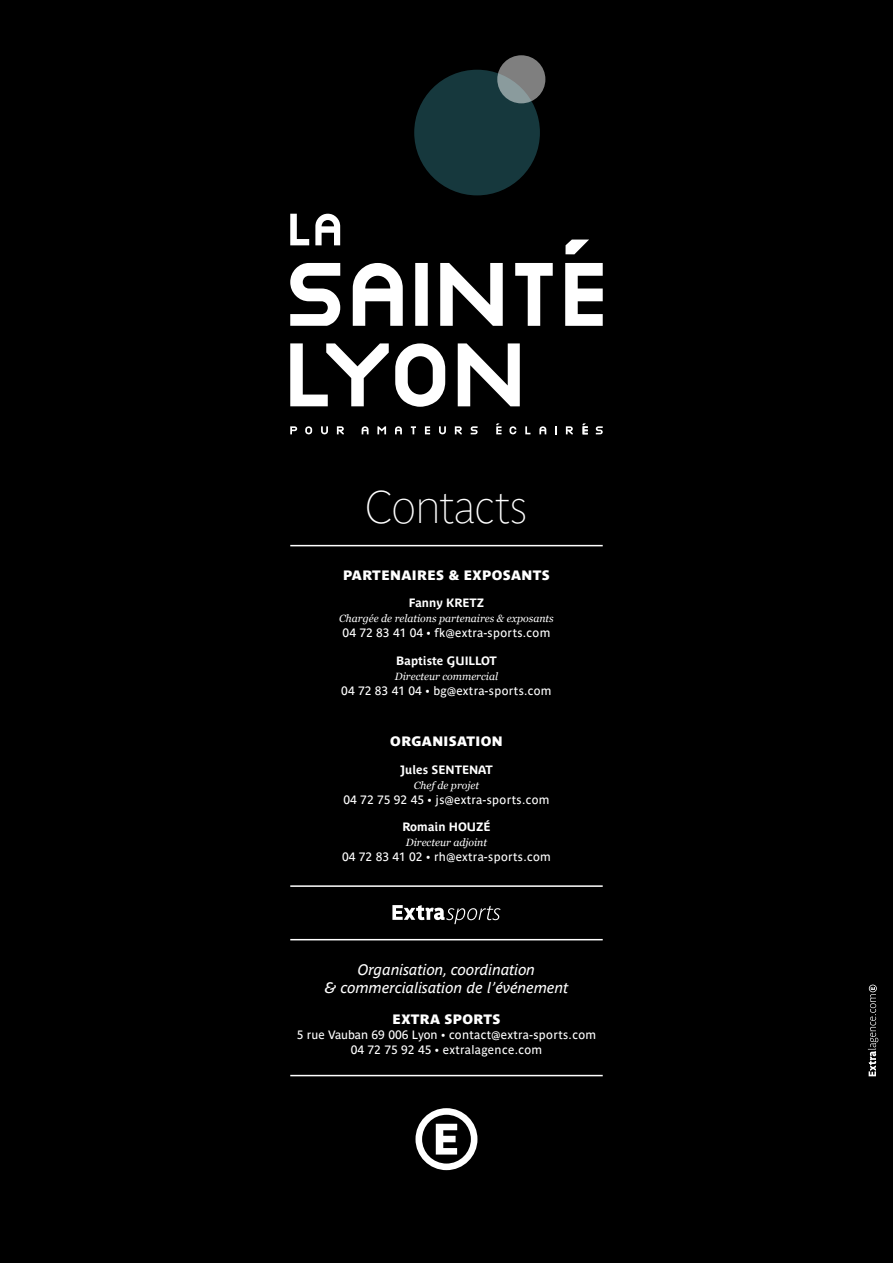
<style>
.page{position:relative;width:893px;height:1263px;background:#000}
.page>*{position:absolute;margin:0;border:0;box-sizing:border-box;transform-origin:0 0}
.t1{font:45px "Parisine Plus Clair";letter-spacing:-.015em;color:#fff}
.t2{font:italic 15px/18px "Parisine Plus";color:#fff;text-align:center}
.t3{font:13.5px "Parisine Sombre";letter-spacing:.03em;color:#fff}
.t4{font:12px/15px "Parisine Pro";letter-spacing:.025em;color:#fff;text-align:center}
.t5{font:700 12px "Parisine Plus";color:#fff}
.t6{font:italic 10.5px "Georgia";color:#fff}
</style>
<div class="page">
<hr style="left:290px;top:545px;width:313px;height:1px;background:#fff">
<hr style="left:290px;top:885px;width:313px;height:2px;background:#fff">
<hr style="left:290px;top:939px;width:313px;height:1px;background:#fff">
<hr style="left:290px;top:1075px;width:313px;height:1px;background:#fff">
<svg style="left:290px;top:214px;width:313px;height:112px"></svg>
<svg style="left:290px;top:343px;width:230px;height:64px"></svg>
<svg style="left:496px;top:423px;width:5px;height:11px"></svg>
<svg style="left:290px;top:426px;width:7px;height:8px"></svg>
<svg style="left:305px;top:426px;width:7px;height:8px"></svg>
<svg style="left:321px;top:426px;width:7px;height:8px"></svg>
<svg style="left:337px;top:426px;width:7px;height:8px"></svg>
<svg style="left:362px;top:426px;width:7px;height:8px"></svg>
<svg style="left:377px;top:426px;width:9px;height:8px"></svg>
<svg style="left:395px;top:426px;width:7px;height:8px"></svg>
<svg style="left:411px;top:426px;width:5px;height:8px"></svg>
<svg style="left:425px;top:426px;width:5px;height:8px"></svg>
<svg style="left:439px;top:426px;width:7px;height:8px"></svg>
<svg style="left:455px;top:426px;width:7px;height:8px"></svg>
<svg style="left:471px;top:426px;width:7px;height:8px"></svg>
<svg style="left:509px;top:426px;width:7px;height:8px"></svg>
<svg style="left:525px;top:426px;width:5px;height:8px"></svg>
<svg style="left:539px;top:426px;width:7px;height:8px"></svg>
<svg style="left:555px;top:426px;width:2px;height:8px"></svg>
<svg style="left:566px;top:426px;width:7px;height:8px"></svg>
<svg style="left:583px;top:423px;width:5px;height:11px"></svg>
<svg style="left:596px;top:426px;width:7px;height:8px"></svg>
<svg style="left:392px;top:905px;width:109px;height:19px"></svg>
<div style="left:414px;top:70px;width:126px;height:125px;background:#16383d;border-radius:50%"></div>
<svg style="left:497px;top:55px;width:48px;height:48px;background:#808586"></svg>
<svg style="left:868px;top:984px;width:10px;height:92px"></svg>
<svg style="left:415px;top:1108px;width:62px;height:62px"></svg>
<h1 class="t1" style="left:365px;top:482px;width:164px">Contacts</h1>
<p class="t3" style="left:343px;top:567px;width:208px">PARTENAIRES &amp; EXPOSANTS</p>
<p class="t5" style="left:409px;top:596px;width:77px">Fanny KRETZ</p>
<p class="t6" style="left:339px;top:611px;width:216px">Chargée de relations partenaires &amp; exposants</p>
<p class="t4" style="left:343px;top:624px;width:209px">04 72 83 41 04 • fk@extra-sports.com</p>
<p class="t5" style="left:396px;top:654px;width:102px">Baptiste GUILLOT</p>
<p class="t6" style="left:395px;top:669px;width:105px">Directeur commercial</p>
<p class="t4" style="left:341px;top:682px;width:212px">04 72 83 41 04 • bg@extra-sports.com</p>
<p class="t3" style="left:390px;top:733px;width:114px">ORGANISATION</p>
<p class="t5" style="left:400px;top:762px;width:94px">Jules SENTENAT</p>
<p class="t6" style="left:414px;top:777px;width:67px">Chef de projet</p>
<p class="t4" style="left:343px;top:791px;width:207px">04 72 75 92 45 • js@extra-sports.com</p>
<p class="t5" style="left:402px;top:820px;width:90px">Romain HOUZÉ</p>
<p class="t6" style="left:406px;top:835px;width:83px">Directeur adjoint</p>
<p class="t4" style="left:342px;top:848px;width:210px">04 72 83 41 02 • rh@extra-sports.com</p>
<p class="t2" style="left:325px;top:960px;width:245px">Organisation, coordination<br>&amp; commercialisation de l’événement</p>
<p class="t3" style="left:393px;top:1011px;width:109px">EXTRA SPORTS</p>
<p class="t4" style="left:297px;top:1026px;width:301px">5 rue Vauban 69 006 Lyon • contact@extra-sports.com<br>04 72 75 92 45 • extralagence.com</p>
</div>
